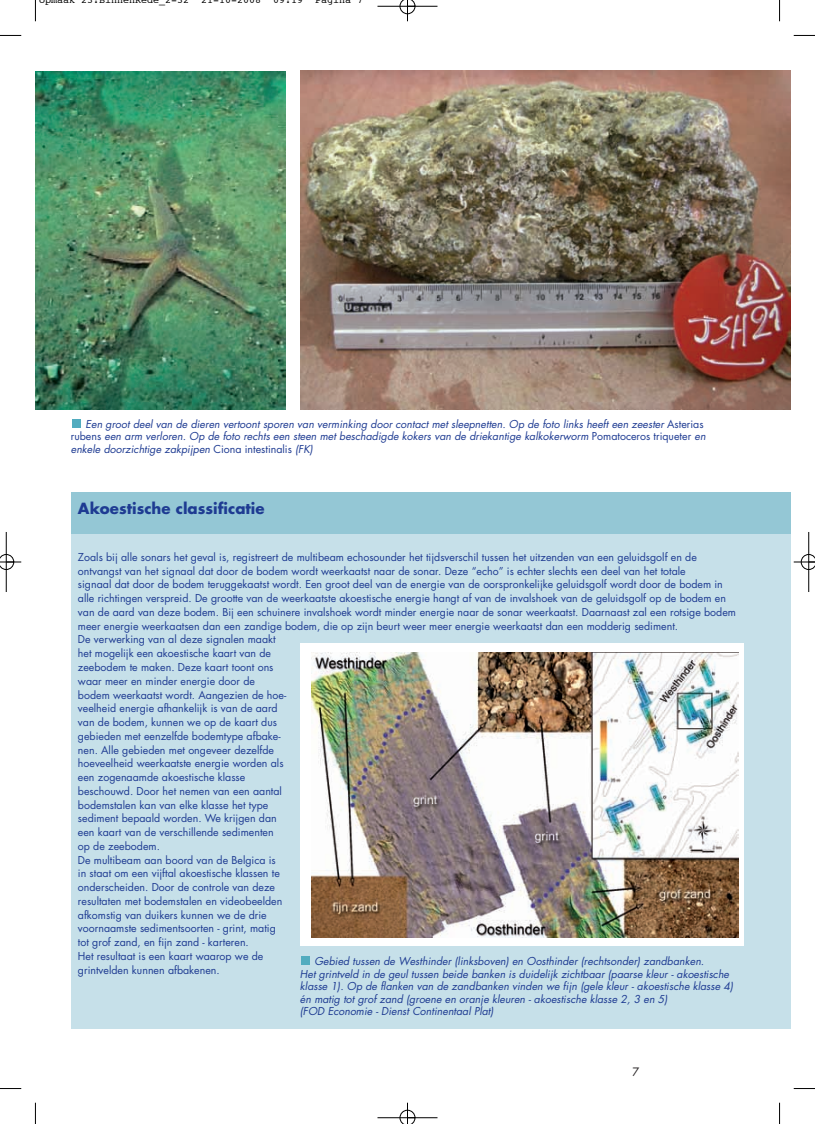
<style>
.page{position:relative;width:815px;height:1124px;background:#fff}
.page>*{position:absolute;margin:0;border:0;box-sizing:border-box;transform-origin:0 0}
.t1{font:700 15px "Futura";color:#1e3b92}
.t2{font:11.25px "Futura";color:#231f20}
.t3{font:10.62px/13.8px "Futura";color:#1e3b92}
.t4{font:italic 10.62px/12.5px "Futura";color:#1e3b92}
.t5{font:10px "Courier";color:#000}
.s1{font-style:normal}
</style>
<div class="page">
<div style="left:71px;top:528px;width:719px;height:500px;background:#c6e0e9"></div>
<div style="left:71px;top:492px;width:719px;height:41px;background:#94c7d5"></div>
<div style="left:72px;top:419px;width:9px;height:9px;background:#52acbf"></div>
<img style="left:301px;top:71px;width:489px;height:338px">
<img style="left:36px;top:72px;width:250px;height:337px">
<div style="left:300px;top:643px;width:444px;height:303px;background:#fff"></div>
<img style="left:312px;top:652px;width:426px;height:285px">
<div style="left:301px;top:956px;width:9px;height:9px;background:#52acbf"></div>
<svg style="left:35px;top:0;width:1px;height:21px"></svg>
<svg style="left:0;top:35px;width:21px;height:1px"></svg>
<svg style="left:779px;top:0;width:1px;height:21px"></svg>
<svg style="left:794px;top:35px;width:21px;height:1px"></svg>
<svg style="left:35px;top:1102px;width:1px;height:21px"></svg>
<svg style="left:0;top:1088px;width:21px;height:1px"></svg>
<svg style="left:779px;top:1102px;width:1px;height:21px"></svg>
<svg style="left:794px;top:1088px;width:21px;height:1px"></svg>
<hr style="left:377px;top:6px;width:60px;height:1px;background:#000">
<hr style="left:377px;top:1117px;width:60px;height:1px;background:#000">
<hr style="left:6px;top:532px;width:1px;height:60px;background:#000">
<hr style="left:808px;top:532px;width:1px;height:60px;background:#000">
<svg style="left:400px;top:0;width:15px;height:21px"></svg>
<svg style="left:400px;top:1102px;width:15px;height:21px"></svg>
<svg style="left:0;top:554px;width:21px;height:15px"></svg>
<svg style="left:794px;top:554px;width:21px;height:15px"></svg>
<p class="t5" style="left:39px;top:-5px;width:32px">opmaa</p>
<p class="t5" style="left:93px;top:-5px;width:86px">: nnen e e_ -</p>
<p class="t5" style="left:213px;top:-5px;width:25px">- -</p>
<p class="t5" style="left:285px;top:-5px;width:8px">:</p>
<p class="t5" style="left:321px;top:-5px;width:31px">ag na</p>
<p class="t4" style="left:71px;top:418px;width:638px;text-indent:15px">Een groot deel van de dieren vertoont sporen van verminking door contact met sleepnetten. Op de foto links heeft een zeester <span class="s1">A s t e r i a s r u b e n s</span> een arm verloren. Op de foto rechts een steen met beschadigde kokers van de driekantige kalkokerworm <span class="s1">P o m a to c e ro s t r i q u e te r</span> en enkele doorzichtige zakpijpen <span class="s1">C i o n a i n te s t i n a l i s</span> (FK)</p>
<h1 class="t1" style="left:78px;top:501px;width:188px">Akoestische classificatie</h1>
<p class="t3" style="left:78px;top:551px;width:660px">Zoals bij alle sonars het geval is, registreert de multibeam echosounder het tijdsverschil tussen het uitzenden van een geluidsgolf en de ontvangst van het signaal dat door de bodem wordt weerkaatst naar de sonar. Deze “echo” is echter slechts een deel van het totale<br>signaal dat door de bodem teruggekaatst wordt. Een groot deel van de energie van de oorspronkelijke geluidsgolf wordt door de bodem in alle richtingen verspreid. De grootte van de weerkaatste akoestische energie hangt af van de invalshoek van de geluidsgolf op de bodem en van de aard van deze bodem. Bij een schuinere invalshoek wordt minder energie naar de sonar weerkaatst. Daarnaast zal een rotsige bodem meer energie weerkaatsen dan een zandige bodem, die op zijn beurt weer meer energie weerkaatst dan een modderig sediment.<br>De verwerking van al deze signalen maakt<br>het mogelijk een akoestische kaart van de<br>zeebodem te maken. Deze kaart toont ons<br>waar meer en minder energie door de<br>bodem weerkaatst wordt. Aangezien de hoe-<br>veelheid energie afhankelijk is van de aard<br>van de bodem, kunnen we op de kaart dus<br>gebieden met eenzelfde bodemtype afbake-<br>nen. Alle gebieden met ongeveer dezelfde<br>hoeveelheid weerkaatste energie worden als<br>een zogenaamde akoestische klasse<br>beschouwd. Door het nemen van een aantal<br>bodemstalen kan van elke klasse het type<br>sediment bepaald worden. We krijgen dan<br>een kaart van de verschillende sedimenten<br>op de zeebodem.<br>De multibeam aan boord van de Belgica is<br>in staat om een vijftal akoestische klassen te<br>onder scheiden. Door de controle van deze<br>resultaten met bodemstalen en videobeelden<br>afkomstig van duikers kunnen we de drie<br>voornaamste sedimentsoorten - grint, matig<br>tot grof zand, en fijn zand - karteren.<br>Het resultaat is een kaart waarop we de<br>grintvelden kunnen afbakenen.</p>
<p class="t4" style="left:300px;top:955px;width:437px;text-indent:15px">Gebied tussen de Westhinder (linksboven) en Oosthinder (rechtsonder) zandbanken.<br>Het grintveld in de geul tussen beide banken is duidelijk zichtbaar (paarse kleur - akoestische klasse 1). Op de flanken van de zandbanken vinden we fijn (gele kleur - akoestische klasse 4) én matig tot grof zand (groene en oranje kleuren - akoestische klasse 2, 3 en 5)<br>(FOD Economie - Dienst Continentaal Plat)</p>
<p class="t2" style="left:633px;top:1066px;width:8px">7</p>
</div>
